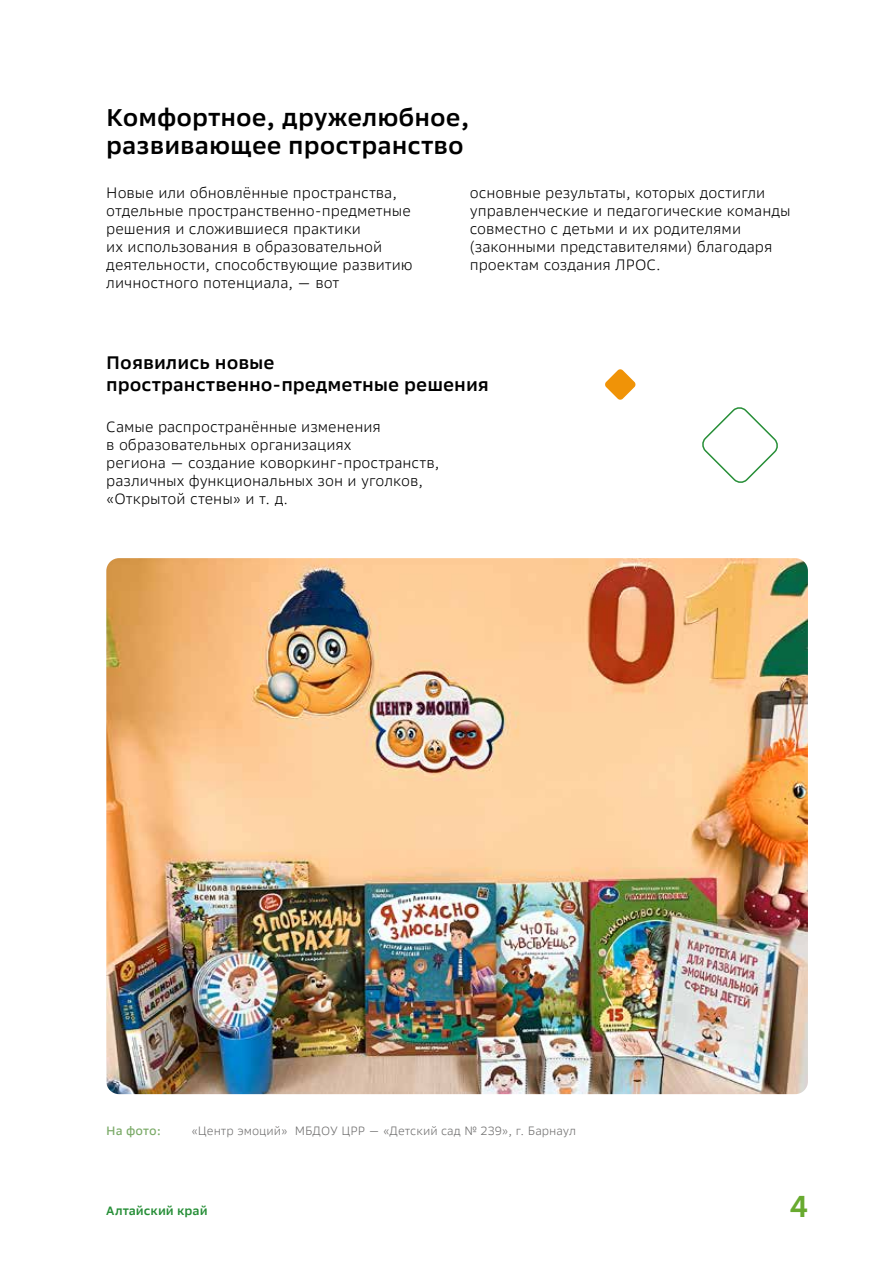
<style>
.page{position:relative;width:893px;height:1263px;background:#fff}
.page>*{position:absolute;margin:0;border:0;box-sizing:border-box;transform-origin:0 0}
.t1{font:600 30px "SB Sans Text";color:#68aa2f}
.t2{font:600 24px/28.8px "SB Sans Text";color:#000}
.t3{font:600 18px/21.6px "SB Sans Text";color:#000}
.t4{font:300 15px/18px "SB Sans Text";color:#000}
.t5{font:300 12px "SB Sans Text";color:#706f6f}
.t6{font:600 12px "SB Sans Text";color:#268e37}
.t7{font:500 12px "SB Sans Text";color:#7cab69}
</style>
<div class="page">
<svg style="left:702px;top:407px;width:76px;height:76px"></svg>
<svg style="left:605px;top:369px;width:31px;height:31px"></svg>
<img style="left:106px;top:558px;width:702px;height:536px">
<h2 class="t2" style="left:106px;top:103px;width:365px">Комфортное, дружелюбное, развивающее пространство</h2>
<p class="t4" style="left:106px;top:184px;width:308px">Новые или обновлённые пространства, отдельные пространственно-предметные решения и сложившиеся практики<br>их использования в образовательной деятельности, способствующие развитию личностного потенциала, — вот</p>
<p class="t4" style="left:470px;top:184px;width:322px">основные результаты, которых достигли управленческие и педагогические команды совместно с детьми и их родителями (законными представителями) благодаря проектам создания ЛРОС.</p>
<p class="t3" style="left:106px;top:352px;width:384px">Появились новые пространственно-предметные решения</p>
<p class="t4" style="left:106px;top:418px;width:335px">Самые распространённые изменения<br>в образовательных организациях<br>региона — создание коворкинг-пространств, различных функциональных зон и уголков, «Открытой стены» и т. д.</p>
<p class="t7" style="left:106px;top:1124px;width:56px">На фото:</p>
<p class="t5" style="left:191px;top:1124px;width:386px">«Центр эмоций» МБДОУ ЦРР — «Детский сад № 239», г. Барнаул</p>
<p class="t6" style="left:106px;top:1203px;width:103px">Алтайский край</p>
<h1 class="t1" style="left:789px;top:1188px;width:20px">4</h1>
</div>
